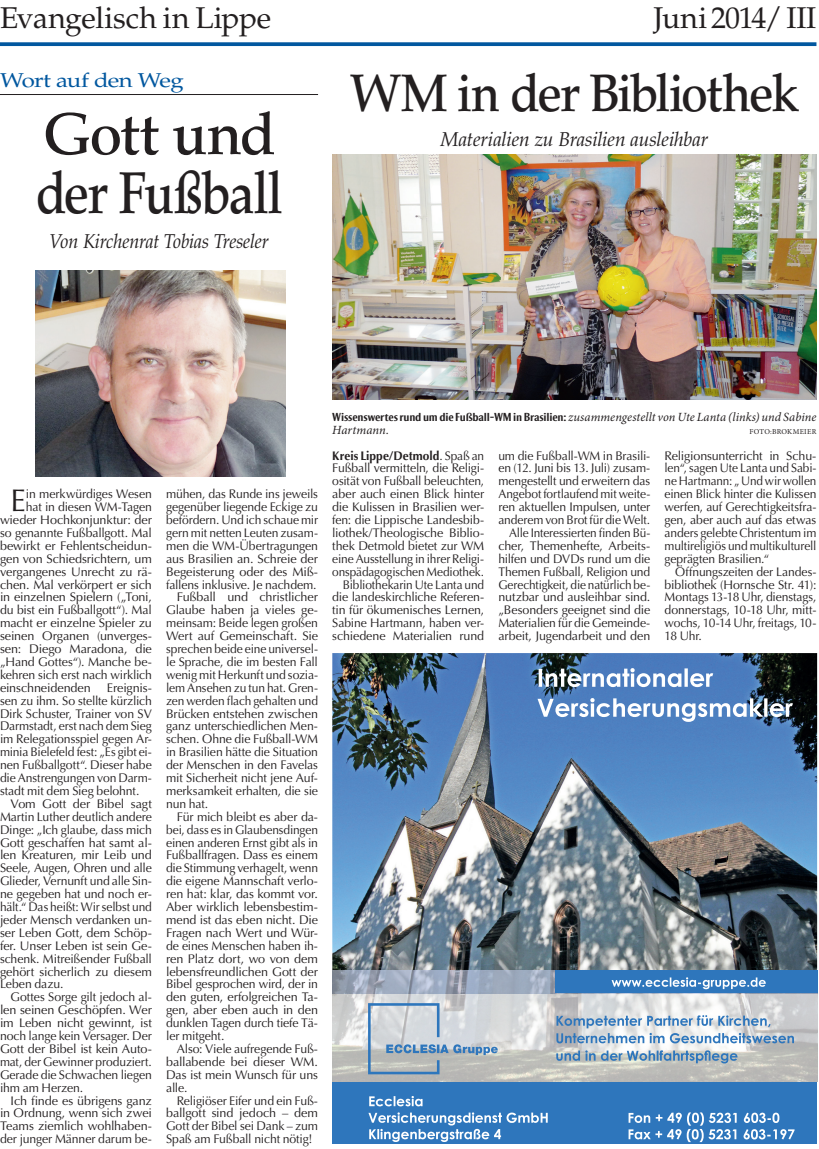
<style>
.page{position:relative;width:819px;height:1149px;background:#fff}
.page>*{position:absolute;margin:0;border:0;box-sizing:border-box;transform-origin:0 0}
.EiL_Titel_47{font:500 58.75px "Palatino LT Std";letter-spacing:-.035em;color:#231f20;scale:.85 1}
.EiL_Titel_47-2{font:500 58.75px "Palatino LT Std";letter-spacing:-.035em;color:#231f20}
.EiL_Titel_42{font:500 52.5px "Palatino LT Std";letter-spacing:-.04em;color:#231f20;scale:.92 1}
.EiL_Grundtext_mager{font:31.38px "Optima LT Std";color:#231f20}
._5_Grundtext_ohne_Ei{font:30px "Palatino LT Std";letter-spacing:-.01em;color:#231f20}
.EiL_Unterzeile_16{font:italic 20px "Palatino LT Std";letter-spacing:-.01em;color:#231f20;scale:.96 1}
.EiL_Unterzeile_16-2{font:italic 20px "Palatino LT Std";letter-spacing:-.01em;color:#231f20;scale:.9 1}
.Dachzeile3{font:20px "Palatino LT Std";letter-spacing:-.035em;color:#01579f;scale:1.2 1}
.EiL_Grundtext_mager-2{font:12.5px/12.9px "Optima LT Std";letter-spacing:-.01em;color:#231f20;text-align:justify}
.EiL_Grundtext_mit_Sp{font:12.5px/12.9px "Optima LT Std";letter-spacing:-.01em;color:#231f20;text-align:justify}
.EiL_Grundtext_mit_Sp-2{font:12.5px/12.9px "Optima LT Std";letter-spacing:-.01em;color:#231f20;text-align:justify;scale:.95 1}
.EiL_Grundtext_mit_Sp-3{font:12.5px/12.9px "Optima LT Std";letter-spacing:-.01em;color:#231f20;text-align:justify;scale:.96 1}
.BU_Standard{font:italic 12.5px "Minion Pro";letter-spacing:.005em;color:#231f20}
.BU_Standard-2{font:500 11px "Bureau Roxy";letter-spacing:-.015em;color:#231f20;scale:1.19 1}
.BU_Standard-3{font:7.5px "Minion Pro";letter-spacing:.03em;color:#231f20}
.s1{font-family:"Minion Pro";font-weight:400;font-style:italic;font-size:12.5px}
.s2{font-weight:700}
</style>
<div class="page">
<svg style="left:0;top:42px;width:816px;height:4px;background:#1363a5"></svg>
<div style="left:332px;top:1074px;width:485px;height:68px;background:#2e76bc"></div>
<img style="left:332px;top:653px;width:485px;height:317px">
<svg style="left:368px;top:1096px;width:8px;height:44px"></svg>
<img style="left:376px;top:668px;width:337px;height:474px">
<svg style="left:537px;top:697px;width:255px;height:425px;background:#6180a0"></svg>
<svg style="left:628px;top:1112px;width:166px;height:30px"></svg>
<img style="left:332px;top:970px;width:485px;height:111px">
<svg style="left:556px;top:1014px;width:238px;height:49px"></svg>
<div style="left:555px;top:970px;width:262px;height:22px;background:#2e76bc"></div>
<svg style="left:611px;top:977px;width:154px;height:11px"></svg>
<svg style="left:368px;top:1002px;width:129px;height:71px;background:#bac5ce"></svg>
<img style="left:36px;top:270px;width:249px;height:206px">
<img style="left:332px;top:154px;width:484px;height:245px">
<hr style="left:0;top:94px;width:318px;height:1px;background:#231f20">
<p class="_5_Grundtext_ohne_Ei" style="left:0;top:0;width:273px">Evangelisch in Lippe</p>
<p class="_5_Grundtext_ohne_Ei" style="left:653px;top:0;width:164px">Juni 2014/III</p>
<p class="Dachzeile3" style="left:0;top:69px;width:154px">Wort auf den Weg</p>
<p class="EiL_Titel_47-2" style="left:43px;top:99px;width:233px">Gott und</p>
<p class="EiL_Titel_47" style="left:35px;top:158px;width:292px">der Fußball</p>
<p class="EiL_Unterzeile_16-2" style="left:49px;top:229px;width:245px">Von Kirchenrat Tobias Treseler</p>
<p class="EiL_Titel_42" style="left:350px;top:62px;width:489px">WM in der Bibliothek</p>
<p class="EiL_Unterzeile_16" style="left:440px;top:127px;width:280px">Materialien zu Brasilien ausleihbar</p>
<p class="EiL_Grundtext_mager" style="left:11px;top:482px;width:17px">E</p>
<p class="EiL_Grundtext_mager-2" style="left:26px;top:487px;width:127px">in merkwürdiges Wesen</p>
<p class="EiL_Grundtext_mager-2" style="left:26px;top:500px;width:127px">hat in diesen WM-Tagen</p>
<p class="EiL_Grundtext_mager-2" style="left:0;top:513px;width:153px">wieder Hochkonjunktur: der</p>
<p class="EiL_Grundtext_mager-2" style="left:0;top:526px;width:153px">so genannte Fußballgott. Mal</p>
<p class="EiL_Grundtext_mager-2" style="left:0;top:539px;width:153px">bewirkt er Fehlentscheidun-</p>
<p class="EiL_Grundtext_mager-2" style="left:0;top:552px;width:153px">gen von Schiedsrichtern, um</p>
<p class="EiL_Grundtext_mager-2" style="left:0;top:565px;width:153px">vergangenes Unrecht zu rä-</p>
<p class="EiL_Grundtext_mager-2" style="left:0;top:578px;width:153px">chen. Mal verkörpert er sich</p>
<p class="EiL_Grundtext_mager-2" style="left:0;top:590px;width:153px">in einzelnen Spielern („Toni,</p>
<p class="EiL_Grundtext_mager-2" style="left:0;top:603px;width:153px">du bist ein Fußballgott“). Mal</p>
<p class="EiL_Grundtext_mager-2" style="left:0;top:616px;width:153px">macht er einzelne Spieler zu</p>
<p class="EiL_Grundtext_mager-2" style="left:0;top:629px;width:153px">seinen Organen (unverges-</p>
<p class="EiL_Grundtext_mager-2" style="left:0;top:642px;width:153px">sen: Diego Maradona, die</p>
<p class="EiL_Grundtext_mager-2" style="left:0;top:655px;width:153px">„Hand Gottes“). Manche be-</p>
<p class="EiL_Grundtext_mager-2" style="left:0;top:668px;width:153px">kehren sich erst nach wirklich</p>
<p class="EiL_Grundtext_mager-2" style="left:0;top:681px;width:92px">einschneidenden</p>
<p class="EiL_Grundtext_mager-2" style="left:0;top:681px;width:153px;text-indent:107px">Ereignis&shy;sen zu ihm. So stellte kürzlich Dirk Schuster, Trainer von SV Darmstadt, erst nach dem Sieg im Relegationsspiel gegen Ar&shy;minia Bielefeld fest: „Es gibt ei&shy;nen Fußballgott“. Dieser habe die Anstrengungen von Darm&shy;stadt mit dem Sieg belohnt.</p>
<p class="EiL_Grundtext_mager-2" style="left:0;top:797px;width:153px;text-indent:11px">Vom Gott der Bibel sagt Martin Luther deutlich andere Dinge: „Ich glaube, dass mich Gott geschaffen hat samt al&shy;len Kreaturen, mir Leib und Seele, Augen, Ohren und alle Glieder, Vernunft und alle Sin&shy;ne gegeben hat und noch er&shy;hält.“ Das heißt: Wir selbst und jeder Mensch verdanken un&shy;ser Leben Gott, dem Schöp&shy;fer. Unser Leben ist sein Ge&shy;schenk. Mitreißender Fußball gehört sicherlich zu diesem Leben dazu.</p>
<p class="EiL_Grundtext_mager-2" style="left:0;top:990px;width:153px;text-indent:11px">Gottes Sorge gilt jedoch al&shy;len seinen Geschöpfen. Wer im Leben nicht gewinnt, ist noch lange kein Versager. Der Gott der Bibel ist kein Auto&shy;mat, der Gewinner produziert.<br>Gerade die Schwachen liegen ihm am Herzen.</p>
<p class="EiL_Grundtext_mager-2" style="left:0;top:1093px;width:153px;text-indent:11px">Ich finde es übrigens ganz in Ordnung, wenn sich zwei Teams ziemlich wohlhaben&shy;der junger Männer darum be-</p>
<p class="EiL_Grundtext_mager-2" style="left:166px;top:487px;width:153px">mühen, das Runde ins jeweils gegenüber liegende Eckige zu befördern. Und ich schaue mir gern mit netten Leuten zusam&shy;men die WM-Übertragungen aus Brasilien an. Schreie der Begeisterung oder des Miß&shy;fallens inklusive. Je nachdem.</p>
<p class="EiL_Grundtext_mager-2" style="left:166px;top:590px;width:153px;text-indent:11px">Fußball und christlicher Glaube haben ja vieles ge&shy;meinsam: Beide legen großen Wert auf Gemeinschaft. Sie sprechen beide eine universel&shy;le Sprache, die im besten Fall wenig mit Herkunft und sozia&shy;lem Ansehen zu tun hat. Gren&shy;zen werden flach gehalten und Brücken entstehen zwischen ganz unterschiedlichen Men&shy;schen. Ohne die Fußball-WM in Brasilien hätte die Situation der Menschen in den Favelas mit Sicherheit nicht jene Auf&shy;merksamkeit erhalten, die sie nun hat.</p>
<p class="EiL_Grundtext_mager-2" style="left:166px;top:810px;width:153px;text-indent:11px">Für mich bleibt es aber da&shy;bei, dass es in Glaubensdingen einen anderen Ernst gibt als in Fußballfragen. Dass es einem die Stimmung verhagelt, wenn die eigene Mannschaft verlo&shy;ren hat: klar, das kommt vor.<br>Aber wirklich lebensbestim&shy;mend ist das eben nicht. Die Fragen nach Wert und Wür&shy;de eines Menschen haben ih&shy;ren Platz dort, wo von dem lebensfreundlichen Gott der Bibel gesprochen wird, der in den guten, erfolgreichen Ta&shy;gen, aber eben auch in den dunklen Tagen durch tiefe Tä&shy;ler mitgeht.</p>
<p class="EiL_Grundtext_mager-2" style="left:166px;top:1042px;width:153px;text-indent:11px">Also: Viele aufregende Fuß&shy;ballabende bei dieser WM.<br>Das ist mein Wunsch für uns alle.</p>
<p class="EiL_Grundtext_mager-2" style="left:166px;top:1093px;width:153px;text-indent:11px">Religiöser Eifer und ein Fuß&shy;ballgott sind jedoch – dem Gott der Bibel sei Dank – zum Spaß am Fußball nicht nötig!</p>
<p class="BU_Standard-2" style="left:332px;top:410px;width:408px">Wissenswertes rund um die Fußball-WM in Brasilien: <span class="s1">zusammengestellt von Ute Lanta (links) und Sabine</span></p>
<p class="BU_Standard" style="left:332px;top:421px;width:58px">Hartmann.</p>
<p class="BU_Standard-3" style="left:749px;top:426px;width:68px">FOTO:BROKMEIER</p>
<p class="EiL_Grundtext_mit_Sp-3" style="left:332px;top:449px;width:160px"><span class="s2">Kreis Lippe/Detmold</span>. Spaß an Fußball vermitteln, die Religi&shy;osität von Fußball beleuchten, aber auch einen Blick hinter die Kulissen in Brasilien wer&shy;fen: die Lippische Landesbib&shy;liothek/Theologische Biblio&shy;thek Detmold bietet zur WM eine Ausstellung in ihrer Religi&shy;onspädagogischen Mediothek.</p>
<p class="EiL_Grundtext_mit_Sp-2" style="left:332px;top:578px;width:161px;text-indent:11px">Bibliothekarin Ute Lanta und die landeskirchliche Referen&shy;tin für ökumenisches Lernen, Sabine Hartmann, haben ver&shy;schiedene Materialien rund</p>
<p class="EiL_Grundtext_mit_Sp" style="left:498px;top:449px;width:153px">um die Fußball-WM in Brasili&shy;en (12. Juni bis 13. Juli) zusam&shy;mengestellt und erweitern das Angebot fortlaufend mit weite&shy;ren aktuellen Impulsen, unter anderem von Brot für die Welt.</p>
<p class="EiL_Grundtext_mit_Sp-2" style="left:498px;top:526px;width:161px;text-indent:11px">Alle Interessierten finden Bü&shy;cher, Themenhefte, Arbeits&shy;hilfen und DVDs rund um die Themen Fußball, Religion und Gerechtigkeit, die natürlich be&shy;nutzbar und ausleihbar sind. „Besonders geeignet sind die Materialien für die Gemeinde&shy;arbeit, Jugendarbeit und den</p>
<p class="EiL_Grundtext_mit_Sp" style="left:664px;top:449px;width:153px">Religionsunterricht in Schu&shy;len“, sagen Ute Lanta und Sabi&shy;ne Hartmann: „ Und wir wollen einen Blick hinter die Kulissen werfen, auf Gerechtigkeitsfra&shy;gen, aber auch auf das etwas anders gelebte Christentum im multireligiös und multikulturell geprägten Brasilien.“</p>
<p class="EiL_Grundtext_mit_Sp" style="left:664px;top:565px;width:153px;text-indent:11px">Öffnungszeiten der Landes&shy;bibliothek (Hornsche Str. 41):<br>Montags 13-18 Uhr, dienstags, donnerstags, 10-18 Uhr, mitt&shy;wochs, 10-14 Uhr, freitags, 10- 18 Uhr.</p>
</div>
